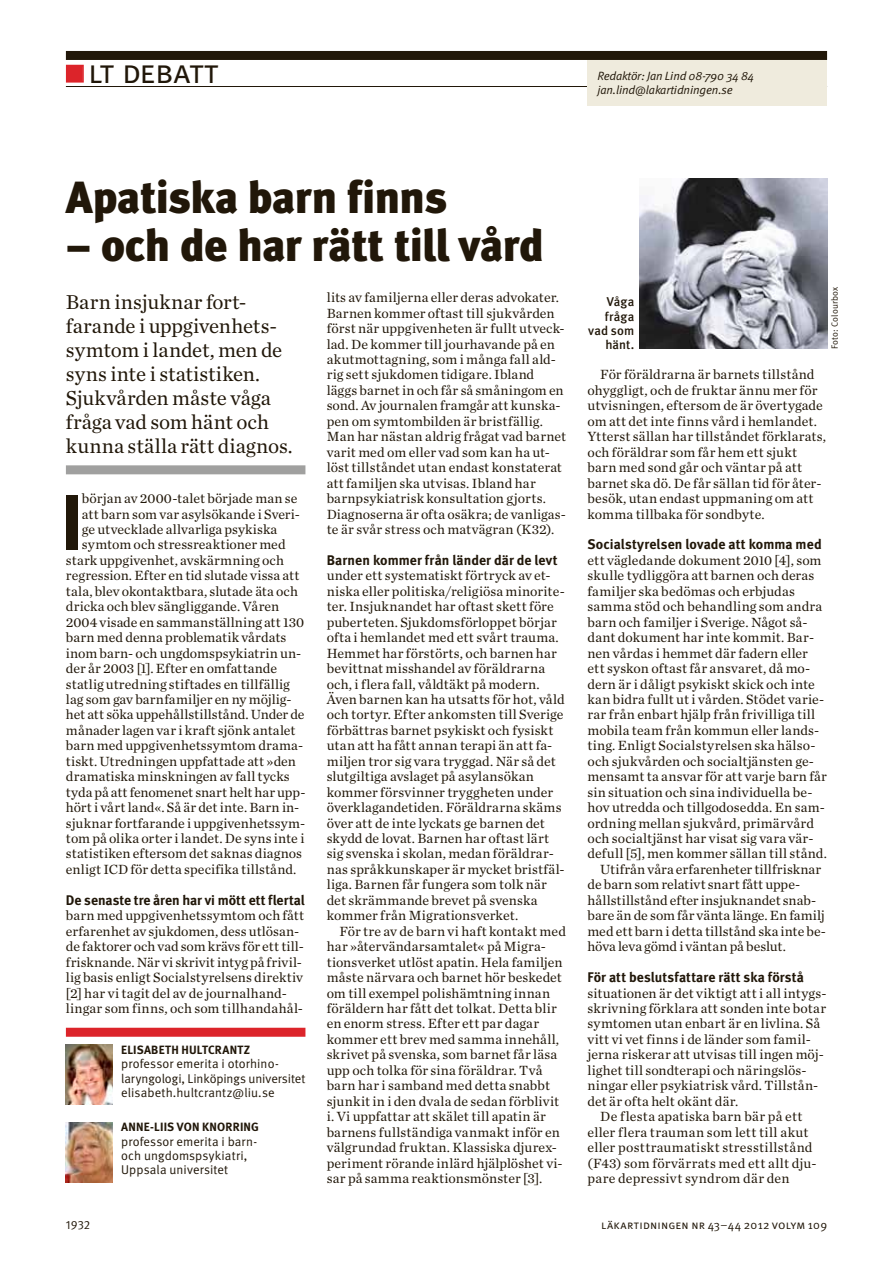
<style>
.page{position:relative;width:893px;height:1263px;background:#fff}
.page>*{position:absolute;margin:0;border:0;box-sizing:border-box;transform-origin:0 0}
.Br_Anf4_v{font:78px "Meta LT Bold";color:#211709}
.Rub_Meta_Black{font:45px "Meta LT Black";letter-spacing:-.015em;color:#211709}
.Vinj_Zapf-fyrkant{font:33px "Meta LT Normal Small Caps";letter-spacing:-.03em;color:#211709}
.Ingr_Chr_linje{font:21px/24px "Chronicle LT Text";color:#211709}
.Br_vänster{font:13.95px/15.5px "Chronicle LT Text";letter-spacing:.01em;color:#211709}
.Br_indrag_v{font:13.95px/15.5px "Chronicle LT Text";letter-spacing:.01em;color:#211709}
.Br_Anf4_v-2{font:13.95px "Chronicle LT Text";letter-spacing:.005em;color:#211709}
.Br_Anf4_v-3{font:13.95px "Chronicle LT Text";letter-spacing:-.015em;color:#211709}
.Författare{font:12.75px/14.2px "Meta LT Normal";letter-spacing:.01em;color:#211709}
.Bildtxt{font:12.75px/14.2px "Meta LT Medium";letter-spacing:.005em;color:#211709;text-align:right}
.LäsMer_vinj_txt{font:italic 12px "Meta LT Normal";letter-spacing:-.01em;color:#211709}
.Författare-2{font:12px "Meta LT Bold";letter-spacing:.02em;color:#211709}
.Pagina_kolumntitel{font:12px "Meta LT Normal Small Caps";letter-spacing:.02em;color:#211709}
.Pagina{font:12px "Meta LT Normal Utilities";color:#211709}
.Foto_byline{font:9px "Meta LT Normal";letter-spacing:.02em;color:#211709}
.s1{color:#dc242a}
.s2{font-family:"Meta LT Bold"}
</style>
<div class="page">
<div style="left:66px;top:51px;width:761px;height:9px;background:#211709"></div>
<hr style="left:66px;top:86px;width:761px;height:1px;background:#211709">
<div style="left:66px;top:65px;width:18px;height:18px;border:2px solid #dc242a"></div>
<div style="left:587px;top:60px;width:240px;height:46px;background:#efebdd"></div>
<div style="left:66px;top:465px;width:239px;height:9px;background:#a0a09f"></div>
<div style="left:66px;top:1028px;width:239px;height:9px;background:#dc242a"></div>
<img style="left:639px;top:179px;width:188px;height:170px">
<img style="left:66px;top:1045px;width:47px;height:59px">
<img style="left:66px;top:1123px;width:47px;height:59px">
<p class="Vinj_Zapf-fyrkant" style="left:66px;top:52px;width:154px"><span class="s1">■</span> lt debatt</p>
<p class="LäsMer_vinj_txt" style="left:597px;top:69px;width:158px">Redaktör: Jan Lind 08-790 34 84</p>
<p class="LäsMer_vinj_txt" style="left:597px;top:83px;width:137px">jan.lind@lakartidningen.se</p>
<p class="Rub_Meta_Black" style="left:66px;top:170px;width:383px">Apatiska barn finns</p>
<p class="Rub_Meta_Black" style="left:66px;top:218px;width:479px">– och de har rätt till vård</p>
<p class="Ingr_Chr_linje" style="left:66px;top:289px;width:228px">Barn insjuknar fort&shy;farande i uppgivenhets&shy;symtom i landet, men de syns inte i statistiken.<br>Sjukvården måste våga fråga vad som hänt och kunna ställa rätt diagnos.</p>
<p class="Br_vänster" style="left:327px;top:290px;width:241px">lits av familjerna eller deras advokater.<br>Barnen kommer oftast till sjukvården först när uppgivenheten är fullt utveck&shy;lad. De kommer till jourhavande på en akutmottagning, som i många fall ald&shy;rig sett sjukdomen tidigare. Ibland läggs barnet in och får så småningom en sond. Av journalen framgår att kunska&shy;pen om symtombilden är bristfällig.<br>Man har nästan aldrig frågat vad barnet varit med om eller vad som kan ha ut&shy;löst tillståndet utan endast konstaterat att familjen ska utvisas. Ibland har barnpsykiatrisk konsultation gjorts.<br>Diagnoserna är ofta osäkra; de vanligas&shy;te är svår stress och matvägran (K32).</p>
<p class="Br_vänster" style="left:327px;top:552px;width:239px"><span class="s2">Barnen kommer från länder där de levt </span>under ett systematiskt förtryck av et&shy;niska eller politiska/religiösa minorite&shy;ter. Insjuknandet har oftast skett före puberteten. Sjukdomsförloppet börjar ofta i hemlandet med ett svårt trauma.<br>Hemmet har förstörts, och barnen har bevittnat misshandel av föräldrarna och, i flera fall, våldtäkt på modern.<br>Även barnen kan ha utsatts för hot, våld och tortyr. Efter ankomsten till Sverige förbättras barnet psykiskt och fysiskt utan att ha fått annan terapi än att fa&shy;miljen tror sig vara tryggad. När så det slutgiltiga avslaget på asylansökan kommer försvinner tryggheten under överklagandetiden. Föräldrarna skäms över att de inte lyckats ge barnen det skydd de lovat. Barnen har oftast lärt sig svenska i skolan, medan föräldrar&shy;nas språkkunskaper är mycket bristfäl&shy;liga. Barnen får fungera som tolk när det skrämmande brevet på svenska kommer från Migrationsverket.</p>
<p class="Br_indrag_v" style="left:327px;top:923px;width:241px;text-indent:13px">För tre av de barn vi haft kontakt med har »återvändarsamtalet« på Migra&shy;tionsverket utlöst apatin. Hela familjen måste närvara och barnet hör beskedet om till exempel polishämtning innan föräldern har fått det tolkat. Detta blir en enorm stress. Efter ett par dagar kommer ett brev med samma innehåll, skrivet på svenska, som barnet får läsa upp och tolka för sina föräldrar. Två barn har i samband med detta snabbt sjunkit in i den dvala de sedan förblivit i. Vi uppfattar att skälet till apatin är barnens fullständiga vanmakt inför en välgrundad fruktan. Klassiska djurex&shy;periment rörande inlärd hjälplöshet vi&shy;sar på samma reaktionsmönster [3].</p>
<p class="Br_Anf4_v" style="left:60px;top:476px;width:24px">I</p>
<p class="Br_Anf4_v-2" style="left:82px;top:490px;width:217px">början av 2000-talet började man se</p>
<p class="Br_Anf4_v-2" style="left:82px;top:505px;width:220px">att barn som var asylsökande i Sveri-</p>
<p class="Br_Anf4_v-2" style="left:82px;top:521px;width:197px">ge utvecklade allvarliga psykiska</p>
<p class="Br_Anf4_v-2" style="left:82px;top:536px;width:205px">symtom och stressreaktioner med</p>
<p class="Br_Anf4_v-2" style="left:66px;top:552px;width:220px">stark uppgivenhet, avskärmning och</p>
<p class="Br_Anf4_v-2" style="left:66px;top:567px;width:235px">regression. Efter en tid slutade vissa att</p>
<p class="Br_Anf4_v-2" style="left:66px;top:583px;width:234px">tala, blev okontaktbara, slutade äta och</p>
<p class="Br_Anf4_v-2" style="left:66px;top:598px;width:215px">dricka och blev sängliggande. Våren</p>
<p class="Br_Anf4_v-2" style="left:66px;top:614px;width:240px">2004 visade en sammanställning att 130</p>
<p class="Br_Anf4_v-2" style="left:66px;top:629px;width:222px">barn med denna problematik vårdats</p>
<p class="Br_Anf4_v-2" style="left:66px;top:644px;width:237px">inom barn- och ungdomspsykiatrin un-</p>
<p class="Br_Anf4_v-2" style="left:66px;top:660px;width:213px">der år 2003 [1]. Efter en omfattande</p>
<p class="Br_Anf4_v-2" style="left:66px;top:675px;width:225px">statlig utredning stiftades en tillfällig</p>
<p class="Br_Anf4_v-2" style="left:66px;top:691px;width:227px">lag som gav barnfamiljer en ny möjlig-</p>
<p class="Br_Anf4_v-2" style="left:66px;top:706px;width:240px">het att söka uppehållstillstånd. Under de</p>
<p class="Br_Anf4_v-2" style="left:66px;top:722px;width:231px">månader lagen var i kraft sjönk antalet</p>
<p class="Br_Anf4_v-2" style="left:66px;top:737px;width:239px">barn med uppgivenhetssymtom drama-</p>
<p class="Br_Anf4_v-2" style="left:66px;top:753px;width:231px">tiskt. Utredningen uppfattade att »den</p>
<p class="Br_Anf4_v-2" style="left:66px;top:768px;width:225px">dramatiska minskningen av fall tycks</p>
<p class="Br_Anf4_v-3" style="left:66px;top:783px;width:241px">tyda på att fenomenet snart helt har upp-</p>
<p class="Br_Anf4_v-2" style="left:66px;top:799px;width:235px">hört i vårt land«. Så är det inte. Barn in-</p>
<p class="Br_Anf4_v-2" style="left:66px;top:814px;width:241px">sjuknar fortfarande i uppgivenhetssym-</p>
<p class="Br_Anf4_v-2" style="left:66px;top:830px;width:240px">tom på olika orter i landet. De syns inte i</p>
<p class="Br_Anf4_v-2" style="left:66px;top:845px;width:237px">statistiken eftersom det saknas diagnos</p>
<p class="Br_Anf4_v-2" style="left:66px;top:861px;width:232px">enligt ICD för detta specifika tillstånd.</p>
<p class="Br_vänster" style="left:66px;top:892px;width:240px"><span class="s2">De senaste tre åren har vi mött ett flertal </span>barn med uppgivenhetssymtom och fått erfarenhet av sjukdomen, dess utlösan&shy;de faktorer och vad som krävs för ett till&shy;frisknande. När vi skrivit intyg på frivil&shy;lig basis enligt Socialstyrelsens direktiv [2] har vi tagit del av de journalhand&shy;lingar som finns, och som tillhandahål-</p>
<p class="Författare-2" style="left:121px;top:1043px;width:131px">ELISABETH HULTCRANTZ</p>
<p class="Författare" style="left:121px;top:1056px;width:186px">professor emerita i otorhino&shy;laryngologi, Linköpings universitet</p>
<p class="Författare" style="left:121px;top:1085px;width:155px">elisabeth.hultcrantz@liu.se</p>
<p class="Författare-2" style="left:121px;top:1120px;width:139px">ANNE-LIIS VON KNORRING</p>
<p class="Författare" style="left:121px;top:1134px;width:137px">professor emerita i barn&shy;och ungdomspsykiatri,<br>Uppsala universitet</p>
<p class="Bildtxt" style="left:588px;top:295px;width:48px">Våga fråga vad som hänt.</p>
<p class="Foto_byline" style="left:829px;top:349px;width:64px;rotate:-90deg">Foto: Colourbox</p>
<p class="Br_indrag_v" style="left:588px;top:367px;width:240px;text-indent:13px">För föräldrarna är barnets tillstånd ohyggligt, och de fruktar ännu mer för utvisningen, eftersom de är övertygade om att det inte finns vård i hemlandet.<br>Ytterst sällan har tillståndet förklarats, och föräldrar som får hem ett sjukt barn med sond går och väntar på att barnet ska dö. De får sällan tid för åter&shy;besök, utan endast uppmaning om att komma tillbaka för sondbyte.</p>
<p class="Br_vänster" style="left:588px;top:537px;width:241px"><span class="s2">Socialstyrelsen lovade att komma med </span>ett vägledande dokument 2010 [4], som skulle tydliggöra att barnen och deras familjer ska bedömas och erbjudas samma stöd och behandling som andra barn och familjer i Sverige. Något så&shy;dant dokument har inte kommit. Bar&shy;nen vårdas i hemmet där fadern eller ett syskon oftast får ansvaret, då mo&shy;dern är i dåligt psykiskt skick och inte kan bidra fullt ut i vården. Stödet varie&shy;rar från enbart hjälp från frivilliga till mobila team från kommun eller lands&shy;ting. Enligt Socialstyrelsen ska hälso&shy;och sjukvården och socialtjänsten ge&shy;mensamt ta ansvar för att varje barn får sin situation och sina individuella be&shy;hov utredda och tillgodosedda. En sam&shy;ordning mellan sjukvård, primärvård och socialtjänst har visat sig vara vär&shy;defull [5], men kommer sällan till stånd.</p>
<p class="Br_indrag_v" style="left:588px;top:861px;width:240px;text-indent:13px">Utifrån våra erfarenheter tillfrisknar de barn som relativt snart fått uppe&shy;hållstillstånd efter insjuknandet snab&shy;bare än de som får vänta länge. En familj med ett barn i detta tillstånd ska inte be&shy;höva leva gömd i väntan på beslut.</p>
<p class="Br_vänster" style="left:588px;top:969px;width:240px"><span class="s2">För att beslutsfattare rätt ska förstå </span>situationen är det viktigt att i all intygs&shy;skrivning förklara att sonden inte botar symtomen utan enbart är en livlina. Så vitt vi vet finns i de länder som famil&shy;jerna riskerar att utvisas till ingen möj&shy;lighet till sondterapi och näringslös&shy;ningar eller psykiatrisk vård. Tillstån&shy;det är ofta helt okänt där.</p>
<p class="Br_indrag_v" style="left:588px;top:1109px;width:230px;text-indent:13px">De flesta apatiska barn bär på ett eller flera trauman som lett till akut eller posttraumatiskt stresstillstånd (F43) som förvärrats med ett allt dju&shy;pare depressivt syndrom där den</p>
<p class="Pagina" style="left:66px;top:1218px;width:26px">1932</p>
<p class="Pagina_kolumntitel" style="left:601px;top:1218px;width:227px">läkartidningen nr 43–44 2012 volym 109</p>
</div>
